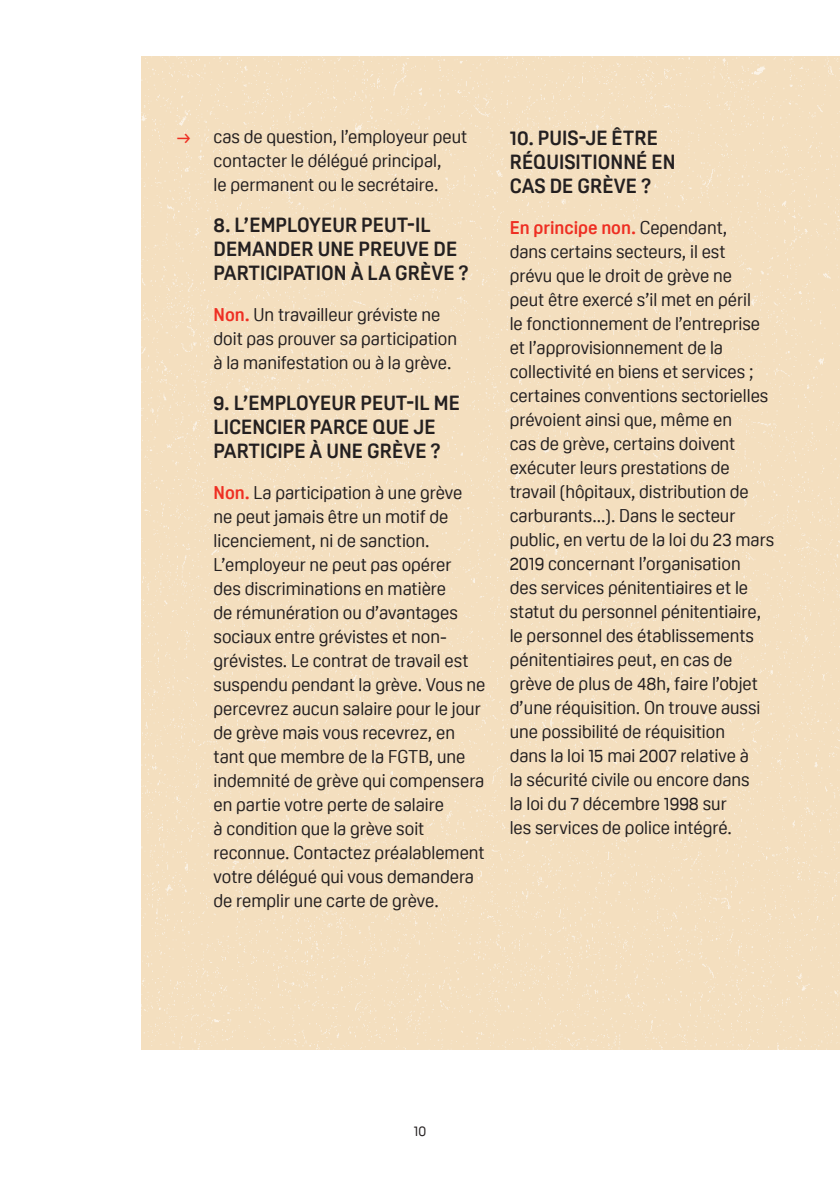
<style>
.page{position:relative;width:840px;height:1191px;background:#fff}
.page>*{position:absolute;margin:0;border:0;box-sizing:border-box;transform-origin:0 0}
.t1{font:700 20px/24px "Oscine";color:#231f20}
.t2{font:18px/24px "Oscine";color:#231f20}
.t3{font:18px "New Frank";color:#ee2e22}
.t4{font:14px "Oscine";color:#231f20}
.s1{font-weight:700;color:#ee2e22}
</style>
<div class="page">
<div style="left:142px;top:199px;width:697px;height:850px;background:#f4dfbf"></div>
<div style="left:142px;top:57px;width:697px;height:142px;background:#f4dfbf"></div>
<p class="t3" style="left:176px;top:127px;width:16px">→</p>
<p class="t2" style="left:213px;top:125px;width:255px">cas de question, l’employeur peut contacter le délégué principal,<br>le permanent ou le secrétaire.</p>
<p class="t1" style="left:213px;top:213px;width:257px">8. L’EMPLOYEUR PEUT-IL<br>DEMANDER UNE PREUVE DE<br>PARTICIPATION À LA GRÈVE ?</p>
<p class="t2" style="left:213px;top:303px;width:245px"><span class="s1">Non.</span> Un travailleur gréviste ne doit pas prouver sa participation à la manifestation ou à la grève.</p>
<p class="t1" style="left:213px;top:391px;width:248px">9. L’EMPLOYEUR PEUT-IL ME<br>LICENCIER PARCE QUE JE<br>PARTICIPE À UNE GRÈVE ?</p>
<p class="t2" style="left:213px;top:481px;width:273px"><span class="s1">Non.</span> La participation à une grève ne peut jamais être un motif de licenciement, ni de sanction.<br>L’employeur ne peut pas opérer<br>des discriminations en matière<br>de rémunération ou d’avantages sociaux entre grévistes et non&shy;grévistes. Le contrat de travail est suspendu pendant la grève. Vous ne percevrez aucun salaire pour le jour de grève mais vous recevrez, en tant que membre de la FGTB, une indemnité de grève qui compensera en partie votre perte de salaire<br>à condition que la grève soit reconnue. Contactez préalablement votre délégué qui vous demandera de remplir une carte de grève.</p>
<p class="t1" style="left:509px;top:126px;width:167px">10. PUIS-JE ÊTRE<br>RÉQUISITIONNÉ EN<br>CAS DE GRÈVE ?</p>
<p class="t2" style="left:509px;top:215px;width:266px"><span class="s1">En principe non.</span> Cependant,<br>dans certains secteurs, il est<br>prévu que le droit de grève ne<br>peut être exercé s’il met en péril<br>le fonctionnement de l’entreprise et l’approvisionnement de la collectivité en biens et services ; certaines conventions sectorielles prévoient ainsi que, même en<br>cas de grève, certains doivent exécuter leurs prestations de travail (hôpitaux, distribution de carburants...). Dans le secteur public, en vertu de la loi du 23 mars<br>2019 concernant l’organisation<br>des services pénitentiaires et le statut du personnel pénitentiaire, le personnel des établissements pénitentiaires peut, en cas de grève de plus de 48h, faire l’objet d’une réquisition. On trouve aussi une possibilité de réquisition<br>dans la loi 15 mai 2007 relative à<br>la sécurité civile ou encore dans<br>la loi du 7 décembre 1998 sur<br>les services de police intégré.</p>
<p class="t4" style="left:413px;top:1123px;width:14px">10</p>
</div>
